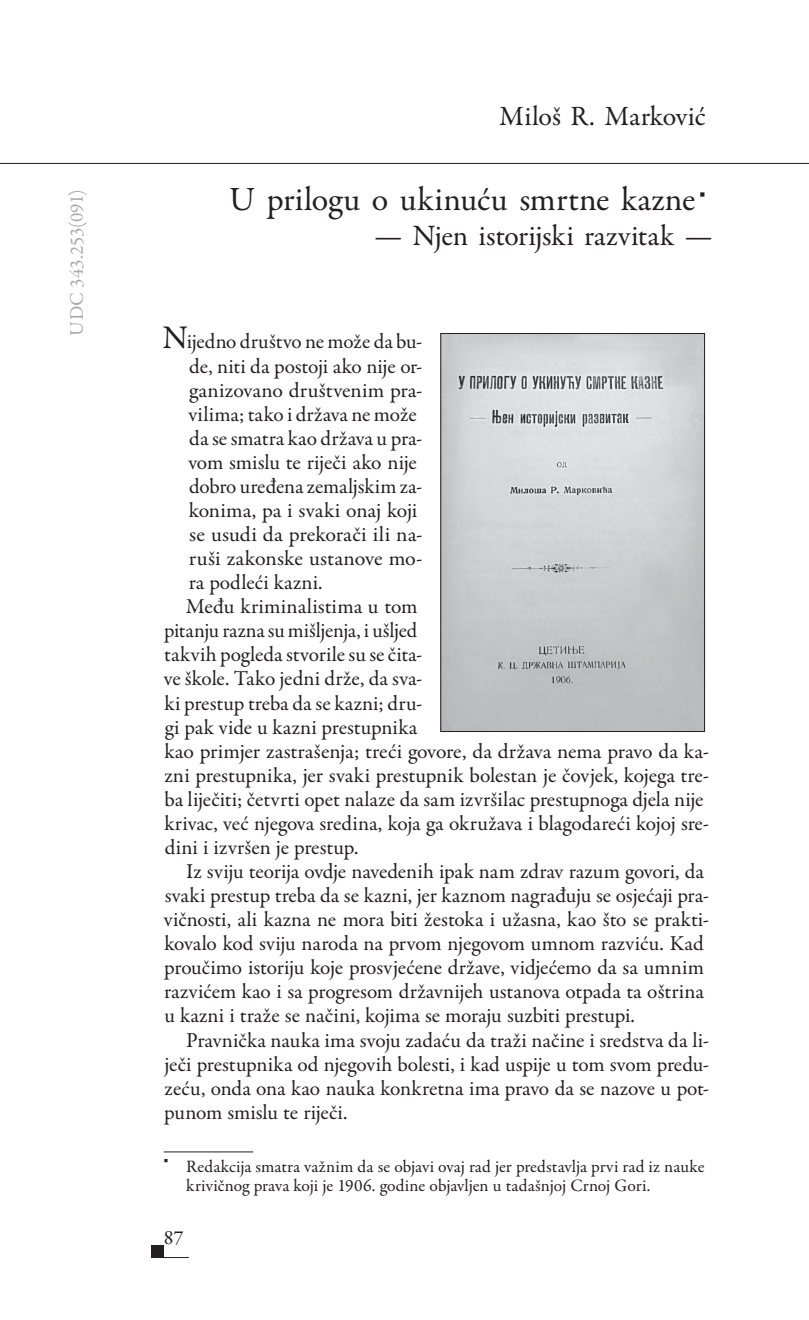
<style>
.page{position:relative;width:809px;height:1320px;background:#fff}
.page>*{position:absolute;margin:0;border:0;box-sizing:border-box;transform-origin:0 0}
.t1{font:34.12px "Garamond Premr Pro";letter-spacing:.005em;color:#231f20}
.t2{font:29.75px "Garamond Premr Pro";letter-spacing:-.01em;color:#231f20}
.t3{font:28px "Garamond Premr Pro";color:#231f20}
.t4{font:21.35px "Garamond Premr Pro";letter-spacing:-.005em;color:#231f20}
.t5{font:20.12px "Garamond Premr Pro";color:#231f20}
.t6{font:19.25px "Garamond Premr Pro";letter-spacing:.005em;color:#a8a9ad}
.t7{font:17.5px/19.2px "Garamond Premr Pro";letter-spacing:-.005em;color:#231f20}
.t8{font:14.35px "Garamond Premr Pro";color:#231f20}
.s1{font-size:33.25px}
</style>
<div class="page">
<div style="left:151px;top:1245px;width:13px;height:13px;background:#231f20"></div>
<hr style="left:151px;top:1257px;width:38px;height:1px;background:#231f20">
<hr style="left:0;top:163px;width:809px;height:1px;background:#231f20">
<img style="left:442px;top:335px;width:260px;height:394px">
<div style="left:440px;top:333px;width:264px;height:398px;border:1px solid #231f20"></div>
<hr style="left:164px;top:1151px;width:89px;height:1px;background:#231f20">
<p class="t6" style="left:65px;top:335px;width:147px;rotate:-90deg">UDC 343.253(091)</p>
<h3 class="t3" style="left:499px;top:99px;width:208px">Miloš R. Marković</h3>
<h1 class="t1" style="left:229px;top:178px;width:477px">U prilogu o ukinuću smrtne kazne <sup>■</sup></h1>
<h2 class="t2" style="left:374px;top:218px;width:340px">— Njen istorijski razvitak —</h2>
<p class="t4" style="left:163px;top:329px;width:261px"><span class="s1">N</span>ijedno društvo ne može da bu-</p>
<p class="t4" style="left:189px;top:353px;width:235px">de, niti da postoji ako nije or-</p>
<p class="t4" style="left:189px;top:377px;width:235px">ganizovano društvenim pra-</p>
<p class="t4" style="left:188px;top:401px;width:230px">vilima; tako i država ne može</p>
<p class="t4" style="left:189px;top:425px;width:235px">da se smatra kao država u pra-</p>
<p class="t4" style="left:188px;top:449px;width:230px">vom smislu te riječi ako nije</p>
<p class="t4" style="left:189px;top:473px;width:235px">dobro uređena zemaljskim za-</p>
<p class="t4" style="left:189px;top:497px;width:230px">konima, pa i svaki onaj koji</p>
<p class="t4" style="left:189px;top:521px;width:235px">se usudi da prekorači ili na-</p>
<p class="t4" style="left:189px;top:545px;width:235px">ruši zakonske ustanove mo-</p>
<p class="t4" style="left:189px;top:569px;width:135px">ra podleći kazni.</p>
<p class="t4" style="left:186px;top:593px;width:233px">Među kriminalistima u tom</p>
<p class="t4" style="left:164px;top:618px;width:254px">pitanju razna su mišljenja, i ušljed</p>
<p class="t4" style="left:164px;top:642px;width:260px">takvih pogleda stvorile su se čita-</p>
<p class="t4" style="left:164px;top:666px;width:260px">ve škole. Tako jedni drže, da sva-</p>
<p class="t4" style="left:164px;top:690px;width:260px">ki prestup treba da se kazni; dru-</p>
<p class="t4" style="left:165px;top:714px;width:254px">gi pak vide u kazni prestupnika</p>
<p class="t4" style="left:164px;top:738px;width:546px">kao primjer zastrašenja; treći govore, da država nema pravo da ka-</p>
<p class="t4" style="left:164px;top:762px;width:546px">zni prestupnika, jer svaki prestupnik bolestan je čovjek, kojega tre-</p>
<p class="t4" style="left:164px;top:786px;width:540px">ba liječiti; četvrti opet nalaze da sam izvršilac prestupnoga djela nije</p>
<p class="t4" style="left:164px;top:810px;width:546px">krivac, već njegova sredina, koja ga okružava i blagodareći kojoj sre-</p>
<p class="t4" style="left:165px;top:834px;width:195px">dini i izvršen je prestup.</p>
<p class="t4" style="left:186px;top:858px;width:519px">Iz sviju teorija ovdje navedenih ipak nam zdrav razum govori, da</p>
<p class="t4" style="left:165px;top:882px;width:546px">svaki prestup treba da se kazni, jer kaznom nagrađuju se osjećaji pra-</p>
<p class="t4" style="left:164px;top:906px;width:546px">vičnosti, ali kazna ne mora biti žestoka i užasna, kao što se prakti-</p>
<p class="t4" style="left:164px;top:930px;width:541px">kovalo kod sviju naroda na prvom njegovom umnom razviću. Kad</p>
<p class="t4" style="left:164px;top:954px;width:541px">proučimo istoriju koje prosvjećene države, vidjećemo da sa umnim</p>
<p class="t4" style="left:164px;top:978px;width:541px">razvićem kao i sa progresom državnijeh ustanova otpada ta oštrina</p>
<p class="t4" style="left:164px;top:1003px;width:472px">u kazni i traže se načini, kojima se moraju suzbiti prestupi.</p>
<p class="t4" style="left:186px;top:1027px;width:524px">Pravnička nauka ima svoju zadaću da traži načine i sredstva da li-</p>
<p class="t4" style="left:164px;top:1051px;width:546px">ječi prestupnika od njegovih bolesti, i kad uspije u tom svom predu-</p>
<p class="t4" style="left:164px;top:1075px;width:546px">zeću, onda ona kao nauka konkretna ima pravo da se nazove u pot-</p>
<p class="t4" style="left:164px;top:1099px;width:185px">punom smislu te riječi.</p>
<p class="t8" style="left:164px;top:1150px;width:6px">■</p>
<p class="t7" style="left:186px;top:1157px;width:520px">Redakcija smatra važnim da se objavi ovaj rad jer predstavlja prvi rad iz nauke krivičnog prava koji je 1906. godine objavljen u tadašnjoj Crnoj Gori.</p>
<p class="t5" style="left:164px;top:1225px;width:21px">87</p>
</div>
